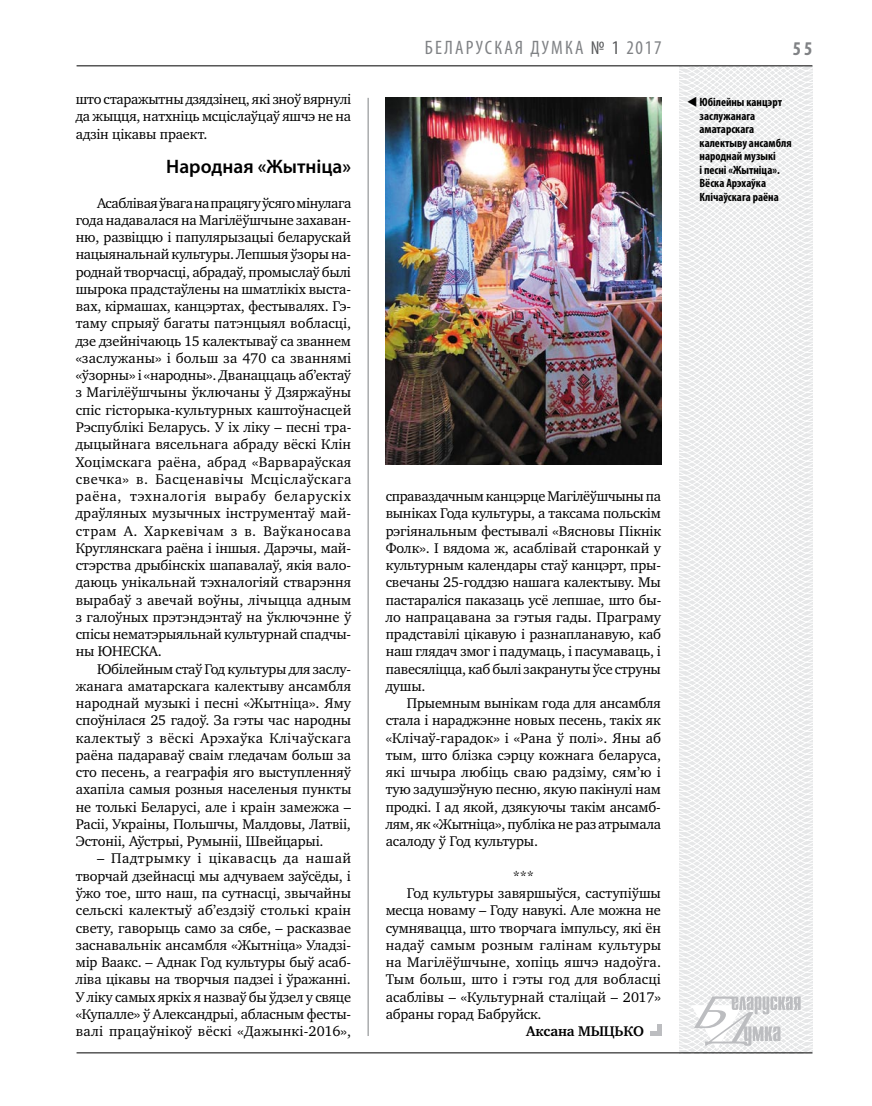
<style>
.page{position:relative;width:872px;height:1106px;background:#fff}
.page>*{position:absolute;margin:0;border:0;box-sizing:border-box;transform-origin:0 0}
.t1{font:condensed 19.5px "Myriad Pro";letter-spacing:.11em;color:#808285}
.t2{font:600 19.5px "Myriad Pro";color:#000}
.t3{font:700 condensed 19.5px "Myriad Pro";color:#808285}
.t4{font:14.4px/17.2px "Charter C";letter-spacing:-.01em;color:#000;text-align:justify}
.t5{font:14.4px "Charter C";letter-spacing:.01em;color:#000}
.t6{font:14.4px "Charter C";letter-spacing:.02em;color:#000}
.t7{font:700 14.4px "Charter C";letter-spacing:-.01em;color:#000}
.t8{font:700 condensed 12px/13.5px "Myriad Pro";color:#000}
.s1{color:#58595b}
</style>
<div class="page">
<hr style="left:368px;top:98px;width:1px;height:938px;background:#808285">
<svg style="left:621px;top:65px;width:192px;height:989px"></svg>
<svg style="left:691px;top:996px;width:109px;height:53px"></svg>
<hr style="left:77px;top:65px;width:735px;height:1px;background:#000">
<hr style="left:77px;top:1052px;width:735px;height:1px;background:#000">
<img style="left:386px;top:97px;width:275px;height:367px">
<div style="left:657px;top:1024px;width:5px;height:12px;background:#bcbdc0"></div>
<div style="left:650px;top:1031px;width:12px;height:5px;background:#bcbdc0"></div>
<svg style="left:697px;top:106px;width:12px;height:1px"></svg>
<p class="t4" style="left:76px;top:91px;width:277px">што старажытны дзядзінец, які зноў вярнулі да жыцця, натхніць мсціслаўцаў яшчэ не на адзін цікавы праект.</p>
<h1 class="t2" style="left:166px;top:154px;width:186px">Народная «Жытніца»</h1>
<p class="t4" style="left:76px;top:194px;width:277px;text-indent:21px">Асаблівая ўвага на працягу ўсяго мінулага года надавалася на Магілёўшчыне захаван&shy;ню, развіццю і папулярызацыі беларускай нацыянальнай культуры. Лепшыя ўзоры на&shy;роднай творчасці, абрадаў, промыслаў былі шырока прадстаўлены на шматлікіх выста&shy;вах, кірмашах, канцэртах, фестывалях. Гэ&shy;таму спрыяў багаты патэнцыял вобласці, дзе дзейнічаюць 15 калектываў са званнем «заслужаны» і больш за 470 са званнямі «ўзорны» і «народны». Дванаццаць аб’ектаў з Магілёўшчыны ўключаны ў Дзяржаўны спіс гісторыка-культурных каштоўнасцей Рэспублікі Беларусь. У іх ліку – песні тра&shy;дыцыйнага вясельнага абраду вёскі Клін Хоцімскага раёна, абрад «Варвараўская свечка» в. Басценавічы Мсціслаўскага раёна, тэхналогія вырабу беларускіх драўляных музычных інструментаў май&shy;страм А. Харкевічам з в. Ваўканосава Круглянскага раёна і іншыя. Дарэчы, май&shy;стэрства дрыбінскіх шапавалаў, якія вало&shy;даюць унікальнай тэхналогіяй стварэння вырабаў з авечай воўны, лічыцца адным з галоўных прэтэндэнтаў на ўключэнне ў спісы нематэрыяльнай культурнай спадчы&shy;ны ЮНЕСКА.</p>
<p class="t4" style="left:76px;top:660px;width:277px;text-indent:21px">Юбілейным стаў Год культуры для заслу&shy;жанага аматарскага калектыву ансамбля народнай музыкі і песні «Жытніца». Яму споўнілася 25 гадоў. За гэты час народны калектыў з вёскі Арэхаўка Клічаўскага раёна падараваў сваім гледачам больш за сто песень, а геаграфія яго выступленняў ахапіла самыя розныя населеныя пункты не толькі Беларусі, але і краін замежжа – Расіі, Украіны, Польшчы, Малдовы, Латвіі, Эстоніі, Аўстрыі, Румыніі, Швейцарыі.</p>
<p class="t4" style="left:76px;top:850px;width:277px;text-align:left;text-indent:21px">– Падтрымку і цікавасць да нашай творчай дзейнасці мы адчуваем заўсёды, і ўжо тое, што наш, па сутнасці, звычайны сельскі калектыў аб’ездзіў столькі краін свету, гаворыць само за сябе, – расказвае заснавальнік ансамбля «Жытніца» Уладзі-- мір Ваакс. – Аднак Год культуры быў асаб&shy;ліва цікавы на творчыя падзеі і ўражанні.<br>У ліку самых яркіх я назваў бы ўдзел у свяце «Купалле» ў Александрыі, абласным фесты&shy;валі працаўнікоў вёскі «Дажынкі-2016»,</p>
<h1 class="t1" style="left:425px;top:36px;width:238px">БЕЛАРУСКАЯ ДУМКА <span class="s1">№ 1</span> 2017</h1>
<h1 class="t3" style="left:793px;top:37px;width:21px">55</h1>
<p class="t8" style="left:699px;top:95px;width:94px;text-indent:-13px">▼ Юбілейны канцэрт заслужанага аматарскага калектыву ансамбля народнай музыкі<br>і песні «Жытніца».<br>Вёска Арэхаўка<br>Клічаўскага раёна</p>
<p class="t4" style="left:386px;top:488px;width:277px">справаздачным канцэрце Магілёўшчыны па выніках Года культуры, а таксама польскім рэгіянальным фестывалі «Вясновы Пікнік Фолк». І вядома ж, асаблівай старонкай у культурным календары стаў канцэрт, пры&shy;свечаны 25-годдзю нашага калектыву. Мы пастараліся паказаць усё лепшае, што бы&shy;ло напрацавана за гэтыя гады. Праграму прадставілі цікавую і разнапланавую, каб наш глядач змог і падумаць, і пасумаваць, і павесяліцца, каб былі закрануты ўсе струны душы.</p>
<p class="t4" style="left:386px;top:695px;width:277px;text-indent:21px">Прыемным вынікам года для ансамбля стала і нараджэнне новых песень, такіх як «Клічаў-гарадок» і «Рана ў полі». Яны аб тым, што блізка сэрцу кожнага беларуса, які шчыра любіць сваю радзіму, сям’ю і тую задушэўную песню, якую пакінулі нам продкі. І ад якой, дзякуючы такім ансамб&shy;лям, як «Жытніца», публіка не раз атрымала асалоду ў Год культуры.</p>
<p class="t4" style="left:513px;top:867px;width:23px">***</p>
<p class="t4" style="left:407px;top:884px;width:255px">Год культуры завяршыўся, саступіўшы</p>
<p class="t4" style="left:386px;top:902px;width:277px">месца новаму – Году навукі. Але можна не</p>
<p class="t4" style="left:386px;top:919px;width:277px">сумнявацца, што творчага імпульсу, які ён</p>
<p class="t6" style="left:386px;top:937px;width:277px">надаў самым розным галінам культуры</p>
<p class="t5" style="left:386px;top:954px;width:277px">на Магілёўшчыне, хопіць яшчэ надоўга.</p>
<p class="t5" style="left:386px;top:971px;width:277px">Тым больш, што і гэты год для вобласці</p>
<p class="t4" style="left:386px;top:988px;width:277px">асаблівы – «Культурнай сталіцай – 2017»</p>
<p class="t4" style="left:386px;top:1005px;width:157px">абраны горад Бабруйск.</p>
<p class="t7" style="left:526px;top:1023px;width:119px">Аксана МЫЦЬКО</p>
</div>
